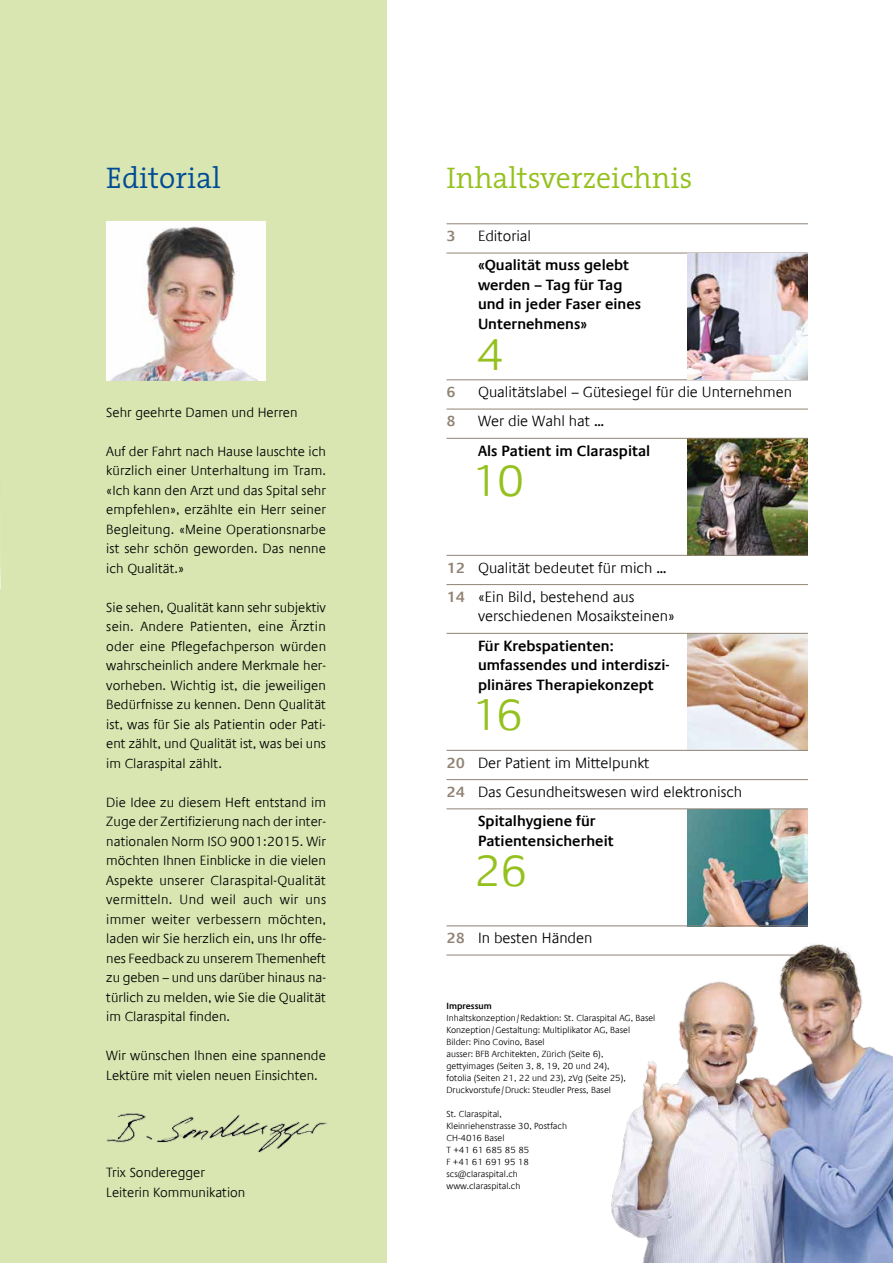
<style>
.page{position:relative;width:893px;height:1263px;background:#fff}
.page>*{position:absolute;margin:0;border:0;box-sizing:border-box;transform-origin:0 0}
.t1{font:300 45px "Praxis Com";color:#95c11f}
.t2{font:300 30px "The Serif";color:#95c11f}
.t3{font:300 30px "The Serif";color:#004b96}
.t4{font:600 15px/19.5px "Praxis Com";color:#000}
.t5{font:300 15px/29.2px "Praxis Com";color:#000}
.t6{font:600 15px "Praxis Com";color:#908375}
.t7{font:300 13.5px/19.5px "Praxis Com";color:#000;text-align:justify}
.t8{font:300 9px/12px "Praxis Com";color:#000}
.t9{font:600 9px "Praxis Com";color:#000}
.s1{font-weight:300}
.s2{font-family:"Meta Pro";font-weight:500;font-stretch:condensed}
.s3{font-weight:600;color:#908375}
</style>
<div class="page">
<img style="left:687px;top:634px;width:121px;height:116px">
<img style="left:687px;top:439px;width:121px;height:116px">
<hr style="left:446px;top:955px;width:362px;height:1px;background:#908375">
<div style="left:0;top:0;width:386px;height:1263px;background:#d9e6b1"></div>
<img style="left:687px;top:809px;width:121px;height:61px">
<hr style="left:446px;top:223px;width:362px;height:1px;background:#908375">
<hr style="left:446px;top:253px;width:362px;height:1px;background:#908375">
<hr style="left:446px;top:379px;width:362px;height:1px;background:#908375">
<hr style="left:446px;top:409px;width:362px;height:1px;background:#908375">
<hr style="left:446px;top:438px;width:362px;height:1px;background:#908375">
<hr style="left:446px;top:555px;width:362px;height:1px;background:#908375">
<hr style="left:446px;top:584px;width:362px;height:1px;background:#908375">
<hr style="left:446px;top:633px;width:362px;height:1px;background:#908375">
<hr style="left:446px;top:750px;width:362px;height:1px;background:#908375">
<hr style="left:446px;top:779px;width:362px;height:1px;background:#908375">
<hr style="left:446px;top:808px;width:362px;height:1px;background:#908375">
<hr style="left:446px;top:925px;width:362px;height:1px;background:#908375">
<img style="left:687px;top:253px;width:121px;height:126px">
<img style="left:106px;top:1113px;width:222px;height:40px">
<img style="left:106px;top:222px;width:160px;height:159px">
<img style="left:0;top:563px;width:1px;height:26px">
<img style="left:481px;top:870px;width:412px;height:393px">
<h2 class="t3" style="left:106px;top:153px;width:116px">Editorial</h2>
<p class="t7" style="left:106px;top:402px;width:193px">Sehr geehrte Damen und Herren</p>
<p class="t7" style="left:106px;top:441px;width:221px">Auf der Fahrt nach Hause lauschte ich kürzlich einer Unterhaltung im Tram. «Ich kann den Arzt und das Spital sehr empfehlen», erzählte ein Herr seiner Begleitung. «Meine Operationsnarbe ist sehr schön geworden. Das nenne ich Qualität.»</p>
<p class="t7" style="left:106px;top:597px;width:221px">Sie sehen, Qualität kann sehr subjektiv sein. Andere Patienten, eine Ärztin oder eine Pflegefachperson würden wahrscheinlich andere Merkmale her&shy;vorheben. Wichtig ist, die jeweiligen Bedürfnisse zu kennen. Denn Qualität ist, was für Sie als Patientin oder Pati&shy;ent zählt, und Qualität ist, was bei uns im Claraspital zählt.</p>
<p class="t7" style="left:106px;top:792px;width:221px">Die Idee zu diesem Heft entstand im Zuge der Zertifizierung nach der inter&shy;nationalen Norm ISO 9001:2015. Wir möchten Ihnen Einblicke in die vielen Aspekte unserer Claraspital-Qualität vermitteln. Und weil auch wir uns immer weiter verbessern möchten, laden wir Sie herzlich ein, uns Ihr offe&shy;nes Feedback zu unserem Themenheft zu geben – und uns darüber hinaus na&shy;türlich zu melden, wie Sie die Qualität im Claraspital finden.</p>
<p class="t7" style="left:106px;top:1046px;width:221px">Wir wünschen Ihnen eine spannende<br>Lektüre mit vielen neuen Einsichten.</p>
<p class="t7" style="left:106px;top:1163px;width:141px">Trix Sonderegger<br>Leiterin Kommunikation</p>
<h2 class="t2" style="left:446px;top:153px;width:247px">Inhaltsverzeichnis</h2>
<p class="t6" style="left:446px;top:227px;width:11px">3</p>
<p class="t5" style="left:478px;top:222px;width:55px">Editorial</p>
<p class="t4" style="left:478px;top:256px;width:165px">«Qualität muss gelebt werden – Tag für Tag und in jeder Faser eines<br>Unternehmens»</p>
<h1 class="t1" style="left:476px;top:328px;width:29px">4</h1>
<p class="t6" style="left:446px;top:383px;width:11px">6</p>
<p class="t5" style="left:478px;top:378px;width:316px">Qualitätslabel – Gütesiegel für die Unternehmen</p>
<p class="t6" style="left:446px;top:412px;width:11px">8</p>
<p class="t4" style="left:478px;top:407px;width:174px;line-height:29.2px"><span class="s1">Wer die Wahl hat</span> <span class="s2">…<br></span>Als Patient im Claraspital</p>
<h1 class="t1" style="left:471px;top:455px;width:55px">10</h1>
<p class="t5" style="left:446px;top:553px;width:222px"><span class="s3">12</span> Qualität bedeutet für mich <span class="s2">…<br></span><span class="s3">14</span> «Ein Bild, bestehend aus</p>
<p class="t5" style="left:478px;top:602px;width:198px">verschiedenen Mosaiksteinen»</p>
<p class="t4" style="left:478px;top:636px;width:193px">Für Krebspatienten: umfassendes und interdiszi&shy;plinäres Therapiekonzept</p>
<h1 class="t1" style="left:471px;top:689px;width:54px">16</h1>
<p class="t5" style="left:446px;top:748px;width:205px"><span class="s3">20</span> Der Patient im Mittelpunkt</p>
<p class="t5" style="left:446px;top:777px;width:297px"><span class="s3">24</span> Das Gesundheitswesen wird elektronisch</p>
<p class="t4" style="left:478px;top:811px;width:119px">Spitalhygiene für</p>
<p class="t4" style="left:478px;top:831px;width:137px">Patientensicherheit</p>
<h1 class="t1" style="left:473px;top:845px;width:56px">26</h1>
<p class="t5" style="left:446px;top:924px;width:148px"><span class="s3">28</span> In besten Händen</p>
<p class="t9" style="left:446px;top:1000px;width:47px">Impressum</p>
<p class="t8" style="left:446px;top:1012px;width:210px">Inhaltskonzeption/Redaktion: St. Claraspital AG, Basel Konzeption/Gestaltung: Multiplikator AG, Basel Bilder: Pino Covino, Basel<br>ausser: BFB Architekten, Zürich (Seite 6),<br>gettyimages (Seiten 3, 8, 19, 20 und 24),<br>fotolia (Seiten 21, 22 und 23), zVg (Seite 25), Druckvorstufe/Druck: Steudler Press, Basel</p>
<p class="t8" style="left:446px;top:1108px;width:122px">St. Claraspital,<br>Kleinriehenstrasse 30, Postfach<br>CH-4016 Basel<br>T +41 61 685 85 85<br>F +41 61 691 95 18 scs@claraspital.ch www.claraspital.ch</p>
</div>
